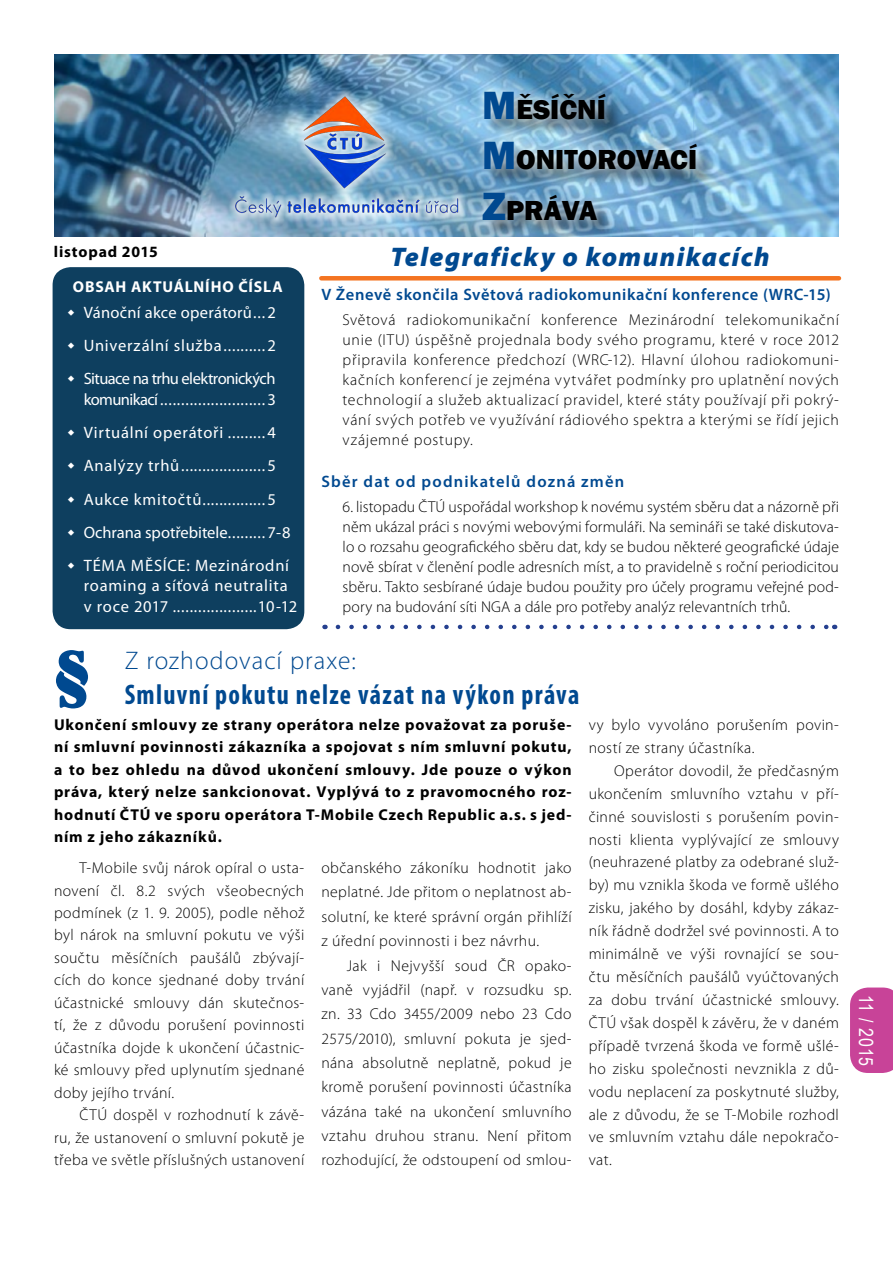
<style>
.page{position:relative;width:893px;height:1263px;background:#fff}
.page>*{position:absolute;margin:0;border:0;box-sizing:border-box;transform-origin:0 0}
.t1{font:72px "Stencil";color:#004990}
.t2{font:700 condensed 28.5px "Myriad Pro";letter-spacing:.05em;color:#004990;scale:.94 1}
.t3{font:800 28.35px/50.4px "Franklin Gothic";color:#000}
.t4{font:italic 900 27px "Myriad Pro";letter-spacing:.05em;color:#004990}
.t5{font:300 25.5px "Myriad Pro";letter-spacing:.04em;color:#004990}
.t6{font:19.5px "Arial Narrow";letter-spacing:.015em;color:#fff}
.t7{font:16.5px/33.3px "Myriad Pro";letter-spacing:.04em;color:#fff}
.t8{font:600 16.5px "Myriad Pro";letter-spacing:.04em;color:#004990}
.t9{font:600 16.5px "Myriad Pro";letter-spacing:.075em;color:#004990}
.t10{font:300 15.75px/23px "Myriad Pro";letter-spacing:.025em;color:#000;text-align:justify}
.t11{font:700 15.75px/22.5px "Myriad Pro";letter-spacing:.055em;color:#000;text-align:justify}
.t12{font:700 15.75px "Myriad Pro";letter-spacing:.05em;color:#fff}
.s1{font-size:40.5px;color:#004990}
</style>
<div class="page">
<hr style="left:321px;top:276px;width:518px;height:4px;background:#f47421">
<img style="left:54px;top:54px;width:785px;height:182px">
<div style="left:483px;top:92px;width:231px;height:146px;background:#000;opacity:.56"></div>
<div style="left:473px;top:82px;width:233px;height:148px;background:#fff;opacity:.66"></div>
<div style="left:228px;top:88px;width:238px;height:137px;background:#fff;opacity:.98"></div>
<img style="left:234px;top:92px;width:224px;height:128px">
<div style="left:53px;top:267px;width:251px;height:362px;background:#0e3f5f;border-radius:18px"></div>
<svg style="left:338px;top:625px;width:489px;height:4px"></svg>
<div style="left:850px;top:987px;width:43px;height:86px;background:#c84398"></div>
<p class="t11" style="left:54px;top:241px;width:105px">listopad 2015</p>
<h3 class="t3" style="left:482px;top:84px;width:216px"><span class="s1">M</span>ĚSÍČNÍ<br><span class="s1">M</span>ONITOROVACÍ<br><span class="s1">Z</span>PRÁVA</h3>
<h3 class="t4" style="left:391px;top:239px;width:381px">Telegraficky o komunikacích</h3>
<p class="t12" style="left:73px;top:277px;width:211px">OBSAH AKTUÁLNÍHO ČÍSLA</p>
<p class="t7" style="left:84px;top:296px;width:194px;text-align:justify">Vánoční akce operátorů... 2<br>Univerzální služba..........2<br>Situace na trhu elektronických</p>
<p class="t7" style="left:84px;top:383px;width:208px">komunikací.........................3<br>Virtuální operátoři .........4<br>Analýzy trhů....................5<br>Aukce kmitočtů...............5<br>Ochrana spotřebitele......... 7-8<br>TÉMA MĚSÍCE: Mezinárodní</p>
<p class="t7" style="left:84px;top:576px;width:215px;line-height:20.5px">roaming a síťová neutralita v roce 2017 ....................10-12</p>
<h3 class="t5" style="left:125px;top:645px;width:233px">Z rozhodovací praxe:</h3>
<p class="t8" style="left:321px;top:284px;width:511px">V Ženevě skončila Světová radiokomunikační konference (WRC-15)</p>
<p class="t10" style="left:343px;top:309px;width:498px;line-height:20.1px">Světová radiokomunikační konference Mezinárodní telekomunikační unie (ITU) úspěšně projednala body svého programu, které v roce 2012 připravila konference předchozí (WRC-12). Hlavní úlohou radiokomuni&shy;kačních konferencí je zejména vytvářet podmínky pro uplatnění nových technologií a služeb aktualizací pravidel, které státy používají při pokrý&shy;vání svých potřeb ve využívání rádiového spektra a kterými se řídí jejich vzájemné postupy.</p>
<p class="t9" style="left:321px;top:471px;width:305px">Sběr dat od podnikatelů dozná změn</p>
<p class="t10" style="left:343px;top:496px;width:498px;line-height:20.1px">6. listopadu ČTÚ uspořádal workshop k novému systém sběru dat a názorně při něm ukázal práci s novými webovými formuláři. Na semináři se také diskutova&shy;lo o rozsahu geografického sběru dat, kdy se budou některé geografické údaje nově sbírat v členění podle adresních míst, a to pravidelně s roční periodicitou sběru. Takto sesbírané údaje budou použity pro účely programu veřejné pod&shy;pory na budování síti NGA a dále pro potřeby analýz relevantních trhů.</p>
<h1 class="t1" style="left:54px;top:633px;width:37px">§</h1>
<h2 class="t2" style="left:125px;top:676px;width:485px">Smluvní pokutu nelze vázat na výkon práva</h2>
<p class="t11" style="left:54px;top:713px;width:519px">Ukončení smlouvy ze strany operátora nelze považovat za poruše&shy;ní smluvní povinnosti zákazníka a spojovat s ním smluvní pokutu, a to bez ohledu na důvod ukončení smlouvy. Jde pouze o výkon práva, který nelze sankcionovat. Vyplývá to z pravomocného roz&shy;hodnutí ČTÚ ve sporu operátora T-Mobile Czech Republic a.s. s jed&shy;ním z jeho zákazníků.</p>
<p class="t10" style="left:54px;top:856px;width:252px;line-height:22.5px;text-indent:26px">T-Mobile svůj nárok opíral o usta&shy;novení čl. 8.2 svých všeobecných podmínek (z 1. 9. 2005), podle něhož byl nárok na smluvní pokutu ve výši součtu měsíčních paušálů zbývají&shy;cích do konce sjednané doby trvání účastnické smlouvy dán skutečnos&shy;tí, že z důvodu porušení povinnosti účastníka dojde k ukončení účastnic&shy;ké smlouvy před uplynutím sjednané doby jejího trvání.</p>
<p class="t10" style="left:54px;top:1103px;width:252px;line-height:22.5px;text-indent:26px">ČTÚ dospěl v rozhodnutí k závě&shy;ru, že ustanovení o smluvní pokutě je třeba ve světle příslušných ustanovení</p>
<p class="t10" style="left:589px;top:713px;width:252px">vy bylo vyvoláno porušením povin&shy;ností ze strany účastníka.</p>
<p class="t10" style="left:589px;top:759px;width:252px;text-indent:26px">Operátor dovodil, že předčasným ukončením smluvního vztahu v pří&shy;činné souvislosti s porušením povin&shy;nosti klienta vyplývající ze smlouvy (neuhrazené platby za odebrané služ&shy;by) mu vznikla škoda ve formě ušlého zisku, jakého by dosáhl, kdyby zákaz&shy;ník řádně dodržel své povinnosti. A to minimálně ve výši rovnající se sou&shy;čtu měsíčních paušálů vyúčtovaných za dobu trvání účastnické smlouvy.<br>ČTÚ však dospěl k závěru, že v daném případě tvrzená škoda ve formě ušlé&shy;ho zisku společnosti nevznikla z dů&shy;vodu neplacení za poskytnuté služby, ale z důvodu, že se T-Mobile rozhodl ve smluvním vztahu dále nepokračo&shy;vat.</p>
<p class="t10" style="left:321px;top:855px;width:252px;line-height:24.3px">občanského zákoníku hodnotit jako neplatné. Jde přitom o neplatnost ab&shy;solutní, ke které správní orgán přihlíží z úřední povinnosti i bez návrhu.</p>
<p class="t10" style="left:321px;top:953px;width:252px;line-height:24.3px;text-indent:26px">Jak i Nejvyšší soud ČR opako&shy;vaně vyjádřil (např. v rozsudku sp. zn. 33 Cdo 3455/2009 nebo 23 Cdo 2575/2010), smluvní pokuta je sjed&shy;nána absolutně neplatně, pokud je kromě porušení povinnosti účastníka vázána také na ukončení smluvního vztahu druhou stranu. Není přitom rozhodující, že odstoupení od smlou-</p>
<p class="t6" style="left:880px;top:995px;width:72px;rotate:90deg">11 / 2015</p>
</div>
